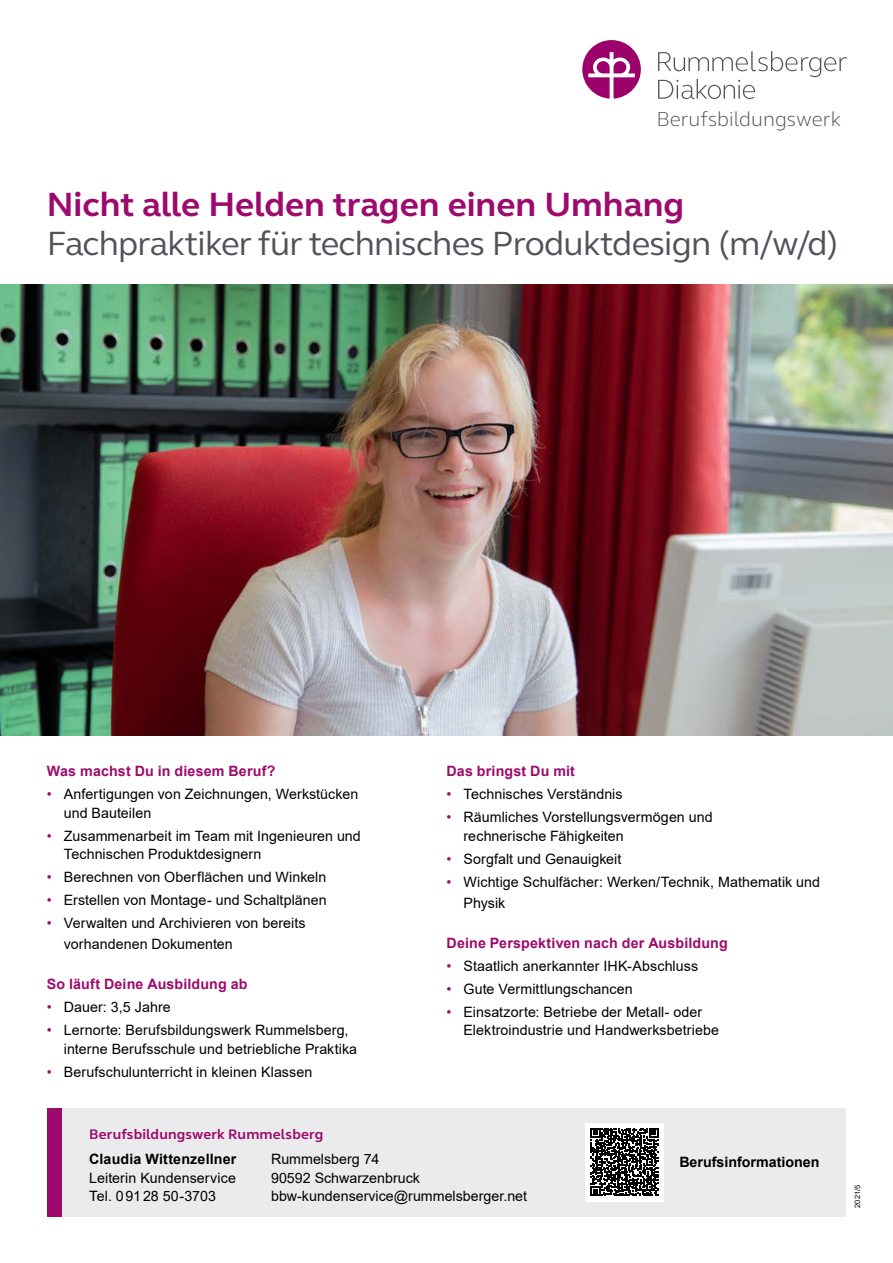
<style>
.page{position:relative;width:893px;height:1263px;background:#fff}
.page>*{position:absolute;margin:0;border:0;box-sizing:border-box;transform-origin:0 0}
.t1{font:34.5px "FS Elliot";letter-spacing:-.02em;color:#50535a}
.t2{font:700 34.5px "FS Elliot";color:#9d0a6d}
.t3{font:300 20.85px "FS Elliot";color:#50535a}
.t4{font:14.25px/18.8px "Arial";letter-spacing:.005em;color:#000}
.t5{font:700 14.25px "Arial";letter-spacing:.01em;color:#9d0a6d}
.t6{font:700 14.25px "Arial";color:#000}
.t7{font:700 14.25px "FS Elliot";letter-spacing:.01em;color:#9d0a6d}
.t8{font:7.5px "Arial";color:#000}
.s1{color:#9d0a6d}
</style>
<div class="page">
<svg style="left:658px;top:51px;width:189px;height:48px"></svg>
<svg style="left:582px;top:40px;width:59px;height:59px"></svg>
<img style="left:0;top:285px;width:893px;height:451px">
<div style="left:62px;top:1108px;width:784px;height:108px;background:#ebebed"></div>
<div style="left:47px;top:1108px;width:15px;height:108px;background:#9d0a6d"></div>
<div style="left:585px;top:1122px;width:79px;height:79px;background:#fff"></div>
<svg style="left:591px;top:1128px;width:67px;height:68px"></svg>
<h2 class="t3" style="left:656px;top:105px;width:186px">Berufsbildungswerk</h2>
<h1 class="t2" style="left:47px;top:181px;width:639px">Nicht alle Helden tragen einen Umhang</h1>
<h1 class="t1" style="left:47px;top:220px;width:793px">Fachpraktiker für technisches Produktdesign (m/w/d)</h1>
<p class="t5" style="left:47px;top:761px;width:230px">Was machst Du in diesem Beruf?</p>
<p class="t4" style="left:64px;top:784px;width:296px;text-indent:-17px"><span class="s1">•</span> Anfertigungen von Zeichnungen, Werkstücken und Bauteilen</p>
<p class="t4" style="left:64px;top:826px;width:299px;text-indent:-17px"><span class="s1">•</span> Zusammenarbeit im Team mit Ingenieuren und<br>Technischen Produktdesignern</p>
<p class="t4" style="left:47px;top:868px;width:281px"><span class="s1">•</span> Berechnen von Oberflächen und Winkeln</p>
<p class="t4" style="left:47px;top:891px;width:282px"><span class="s1">•</span> Erstellen von Montage- und Schaltplänen</p>
<p class="t4" style="left:64px;top:913px;width:243px;line-height:21px;text-indent:-17px"><span class="s1">•</span> Verwalten und Archivieren von bereits vorhandenen Dokumenten</p>
<p class="t5" style="left:47px;top:974px;width:202px">So läuft Deine Ausbildung ab</p>
<p class="t4" style="left:47px;top:998px;width:125px"><span class="s1">•</span> Dauer: 3,5 Jahre</p>
<p class="t4" style="left:64px;top:1021px;width:295px;text-indent:-17px"><span class="s1">•</span> Lernorte: Berufsbildungswerk Rummelsberg, interne Berufsschule und betriebliche Praktika</p>
<p class="t4" style="left:47px;top:1063px;width:267px"><span class="s1">•</span> Berufschulunterricht in kleinen Klassen</p>
<p class="t5" style="left:446px;top:761px;width:130px">Das bringst Du mit</p>
<p class="t4" style="left:446px;top:784px;width:178px"><span class="s1">•</span> Technisches Verständnis</p>
<p class="t4" style="left:463px;top:807px;width:251px;text-indent:-17px"><span class="s1">•</span> Räumliches Vorstellungsvermögen und rechnerische Fähigkeiten</p>
<p class="t4" style="left:446px;top:849px;width:176px"><span class="s1">•</span> Sorgfalt und Genauigkeit</p>
<p class="t4" style="left:463px;top:871px;width:358px;line-height:21px;text-indent:-17px"><span class="s1">•</span> Wichtige Schulfächer: Werken/Technik, Mathematik und<br>Physik</p>
<p class="t5" style="left:446px;top:932px;width:283px">Deine Perspektiven nach der Ausbildung</p>
<p class="t4" style="left:446px;top:956px;width:253px"><span class="s1">•</span> Staatlich anerkannter IHK-Abschluss</p>
<p class="t4" style="left:446px;top:979px;width:188px"><span class="s1">•</span> Gute Vermittlungschancen</p>
<p class="t4" style="left:463px;top:1002px;width:257px;text-indent:-17px"><span class="s1">•</span> Einsatzorte: Betriebe der Metall- oder<br>Elektroindustrie und Handwerksbetriebe</p>
<p class="t7" style="left:89px;top:1124px;width:236px">Berufsbildungswerk Rummelsberg</p>
<p class="t6" style="left:89px;top:1149px;width:149px">Claudia Wittenzellner</p>
<p class="t4" style="left:89px;top:1168px;width:148px">Leiterin Kundenservice<br>Tel. 09128 50-3703</p>
<p class="t4" style="left:271px;top:1149px;width:258px">Rummelsberg 74<br>90592 Schwarzenbruck bbw-kundenservice@rummelsberger.net</p>
<p class="t6" style="left:679px;top:1152px;width:142px">Berufsinformationen</p>
<p class="t8" style="left:852px;top:1208px;width:24px;rotate:-90deg">2021/5</p>
</div>
